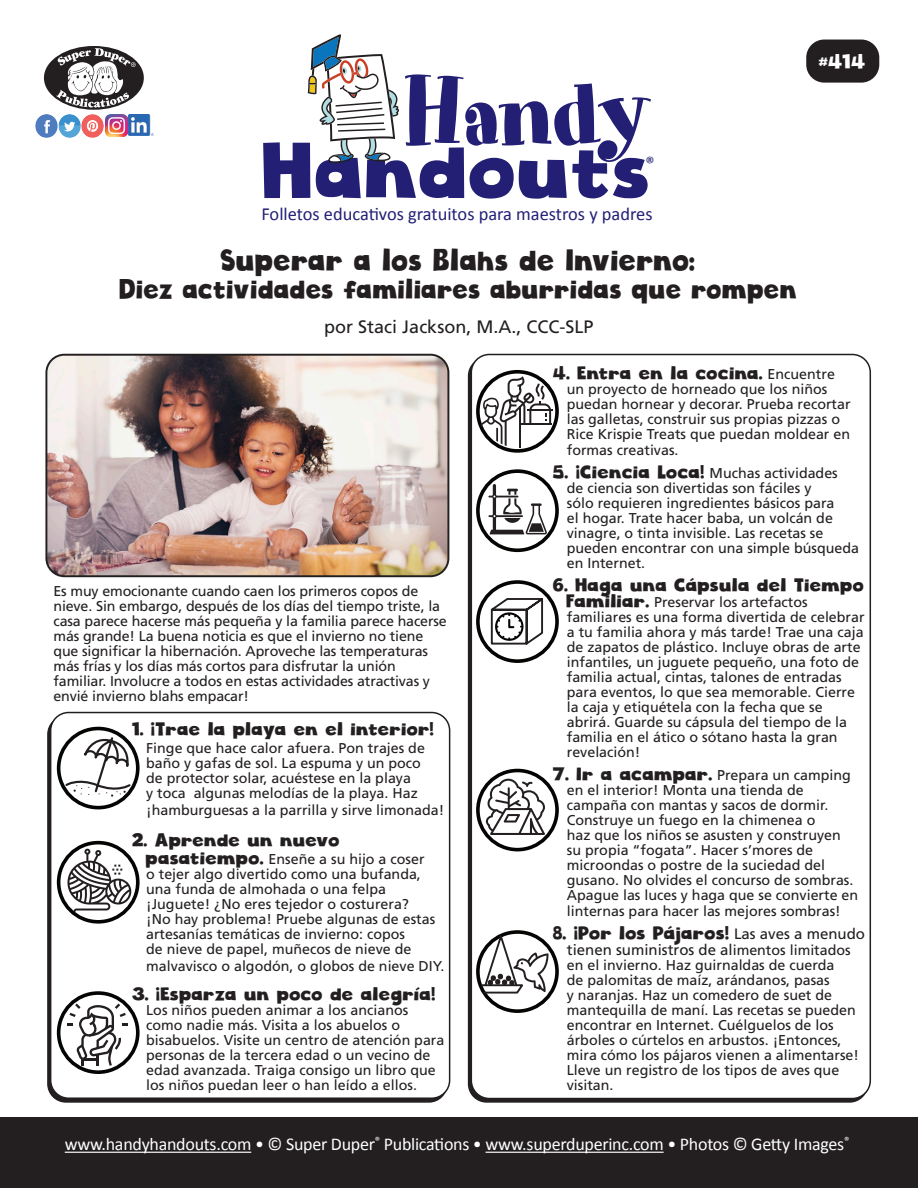
<style>
.page{position:relative;width:918px;height:1188px;background:#fff}
.page>*{position:absolute;margin:0;border:0;box-sizing:border-box;transform-origin:0 0}
.t1{font:93.75px "Art Department JNL";letter-spacing:-.03em;color:#231f75}
.t2{font:76.8px "Cloudy Witha Chanceof Love";color:#231f75}
.HH_Title{font:30px "Cloudy Witha Chanceof Love";color:#231f20;scale:.9 1}
.HH_Title-2{font:27px "Cloudy Witha Chanceof Love";color:#231f20;scale:.9 1}
.t3{font:19.5px "Cloudy Witha Chanceof Love";color:#fff}
.t4{font:18.45px "Calibri";color:#231f75}
.HH_TEXT{font:18px "Cloudy Witha Chanceof Love";color:#231f20}
.t5{font:18px "Calibri";letter-spacing:-.015em;color:#fff}
.HH_Author{font:18px "Frutiger";color:#231f20}
.t6{font:18px "Calibri";color:#231f75}
.HH_TEXT-2{font:15px "Frutiger";color:#231f20}
.HH_TEXT-3{font:14.25px/15px "Frutiger";color:#231f20}
.s1{font-family:"Cloudy Witha Chanceof Love";font-size:18px}
.s2{font-family:"Frutiger";font-size:14.25px}
.s3{font-family:"Frutiger";font-size:15px}
.s4{font-size:14.25px}
</style>
<div class="page">
<div style="left:50px;top:712px;width:400px;height:387px;border:2px solid #231f20;border-radius:18px"></div>
<div style="left:471px;top:354px;width:400px;height:745px;border:2px solid #231f20;border-radius:18px"></div>
<div style="left:806px;top:40px;width:73px;height:43px;background:#231f20;border-radius:18px"></div>
<div style="left:44px;top:46px;width:100px;height:64px;background:#231f20;border-radius:50%"></div>
<svg style="left:56px;top:48px;width:80px;height:60px"></svg>
<img style="left:36px;top:115px;width:68px;height:22px">
<img style="left:106px;top:115px;width:21px;height:21px">
<img style="left:129px;top:115px;width:24px;height:21px">
<div style="left:0;top:1118px;width:918px;height:70px;background:#231f20"></div>
<hr style="left:65px;top:1152px;width:186px;height:1px;background:#fff">
<hr style="left:486px;top:1152px;width:178px;height:1px;background:#fff">
<img style="left:48px;top:355px;width:400px;height:221px">
<div style="left:45px;top:354px;width:404px;height:223px;border:2px solid #231f20;border-radius:18px"></div>
<svg style="left:308px;top:34px;width:91px;height:129px"></svg>
<svg style="left:64px;top:736px;width:70px;height:61px"></svg>
<div style="left:57px;top:727px;width:83px;height:82px;border:4px solid #040503;border-radius:50%"></div>
<svg style="left:67px;top:849px;width:64px;height:64px"></svg>
<div style="left:57px;top:841px;width:83px;height:83px;border:4px solid #040503;border-radius:50%"></div>
<svg style="left:67px;top:1004px;width:61px;height:62px"></svg>
<div style="left:57px;top:991px;width:83px;height:83px;border:4px solid #040503;border-radius:50%"></div>
<hr style="left:519px;top:406px;width:2px;height:41px;background:#231f20">
<hr style="left:520px;top:423px;width:32px;height:2px;background:#231f20">
<hr style="left:527px;top:409px;width:26px;height:2px;background:#231f20">
<div style="left:476px;top:370px;width:83px;height:83px;border:4px solid #040503;border-radius:50%"></div>
<svg style="left:480px;top:376px;width:71px;height:70px"></svg>
<svg style="left:488px;top:484px;width:59px;height:50px"></svg>
<div style="left:476px;top:469px;width:83px;height:83px;border:4px solid #040503;border-radius:50%"></div>
<div style="left:476px;top:580px;width:83px;height:83px;border:4px solid #040503;border-radius:50%"></div>
<svg style="left:486px;top:595px;width:62px;height:52px"></svg>
<svg style="left:486px;top:779px;width:59px;height:56px"></svg>
<div style="left:476px;top:769px;width:83px;height:82px;border:4px solid #040503;border-radius:50%"></div>
<div style="left:476px;top:930px;width:83px;height:83px;border:4px solid #040503;border-radius:50%"></div>
<svg style="left:479px;top:930px;width:70px;height:65px"></svg>
<p class="t1" style="left:402px;top:57px;width:252px">Handy</p>
<p class="t2" style="left:264px;top:123px;width:391px">Handouts</p>
<p class="t6" style="left:646px;top:150px;width:11px">®</p>
<p class="t4" style="left:261px;top:201px;width:393px">Folletos educativos gratuitos para maestros y padres</p>
<p class="HH_Title" style="left:221px;top:241px;width:529px">Superar a los Blahs de Invierno:</p>
<p class="HH_Title-2" style="left:120px;top:272px;width:755px">Diez actividades familiares aburridas que rompen</p>
<p class="HH_Author" style="left:324px;top:316px;width:271px">por Staci Jackson, M.A., CCC-SLP</p>
<p class="t3" style="left:819px;top:49px;width:48px">#414</p>
<p class="HH_TEXT-3" style="left:53px;top:584px;width:395px">Es muy emocionante cuando caen los primeros copos de nieve. Sin embargo, después de los días del tiempo triste, la casa parece hacerse más pequeña y la familia parece hacerse más grande! La buena noticia es que el invierno no tiene que significar la hibernación. Aproveche las temperaturas más frías y los días más cortos para disfrutar la unión familiar. Involucre a todos en estas actividades atractivas y envié invierno blahs empacar!</p>
<p class="HH_TEXT" style="left:133px;top:718px;width:303px">1. ¡Trae la playa en el interior!</p>
<p class="HH_TEXT-3" style="left:146px;top:741px;width:280px">Finge que hace calor afuera. Pon trajes de baño y gafas de sol. La espuma y un poco de protector solar, acuéstese en la playa<br>y toca algunas melodías de la playa. Haz</p>
<p class="HH_TEXT-3" style="left:146px;top:802px;width:300px">¡hamburguesas a la parrilla y sirve limonada!</p>
<p class="HH_TEXT" style="left:133px;top:829px;width:209px">2. Aprende un nuevo</p>
<p class="HH_TEXT-3" style="left:146px;top:852px;width:291px"><span class="s1">pasatiempo.</span> Enseñe a su hijo a coser o tejer algo divertido como una bufanda, una funda de almohada o una felpa ¡Juguete! ¿No eres tejedor o costurera? ¡No hay problema! Pruebe algunas de estas artesanías temáticas de invierno: copos<br>de nieve de papel, muñecos de nieve de</p>
<p class="HH_TEXT-3" style="left:146px;top:958px;width:300px">malvavisco o algodón, o globos de nieve DIY.</p>
<p class="HH_TEXT" style="left:133px;top:983px;width:305px">3. ¡Esparza un poco de alegría!</p>
<p class="HH_TEXT-3" style="left:146px;top:1003px;width:300px">Los niños pueden animar a los ancianos como nadie más. Visita a los abuelos o bisabuelos. Visite un centro de atención para personas de la tercera edad o un vecino de edad avanzada. Traiga consigo un libro que los niños puedan leer o han leído a ellos.</p>
<p class="HH_TEXT" style="left:553px;top:362px;width:283px">4. Entra en la cocina. <span class="s2">Encuentre</span></p>
<p class="HH_TEXT-3" style="left:567px;top:381px;width:285px">un proyecto de horneado que los niños puedan hornear y decorar. Prueba recortar las galletas, construir sus propias pizzas o Rice Krispie Treats que puedan moldear en formas creativas.</p>
<p class="HH_TEXT-3" style="left:567px;top:465px;width:294px;text-indent:-14px"><span class="s1">5. ¡Ciencia Loca!</span> Muchas actividades<br>de ciencia son divertidas son fáciles y<br>sólo requieren ingredientes básicos para<br>el hogar. Trate hacer baba, un volcán de vinagre, o tinta invisible. Las recetas se pueden encontrar con una simple búsqueda en Internet.</p>
<p class="HH_TEXT" style="left:553px;top:574px;width:313px">6. Haga una Cápsula del Tiempo</p>
<p class="HH_TEXT-3" style="left:567px;top:595px;width:299px"><span class="s1">Familiar.</span> Preservar los artefactos familiares es una forma divertida de celebrar a tu familia ahora y más tarde! Trae una caja de zapatos de plástico. Incluye obras de arte infantiles, un juguete pequeño, una foto de familia actual, cintas, talones de entradas para eventos, lo que sea memorable. Cierre la caja y etiquétela con la fecha que se abrirá. Guarde su cápsula del tiempo de la familia en el ático o sótano hasta la gran revelación!</p>
<p class="HH_TEXT-3" style="left:567px;top:767px;width:293px;text-indent:-14px"><span class="s1">7. Ir a acampar.</span> Prepara un camping en el interior! Monta una tienda de campaña con mantas y sacos de dormir.<br>Construye un fuego en la chimenea o<br>haz que los niños se asusten y construyen su propia “fogata”. Hacer s’mores de microondas o postre de la suciedad del gusano. No olvides el concurso de sombras.<br>Apague las luces y haga que se convierte en linternas para hacer las mejores sombras!</p>
<p class="HH_TEXT" style="left:553px;top:922px;width:313px">8. ¡Por los Pájaros! <span class="s3">Las aves a menudo</span></p>
<p class="HH_TEXT-2" style="left:567px;top:941px;width:285px">tienen suministros de al<span class="s4">imentos limitados</span></p>
<p class="HH_TEXT-3" style="left:567px;top:958px;width:294px">en el invierno. Haz guirnaldas de cuerda<br>de palomitas de maíz, arándanos, pasas<br>y naranjas. Haz un comedero de suet de mantequilla de maní. Las recetas se pueden encontrar en Internet. Cuélguelos de los árboles o cúrtelos en arbustos. ¡Entonces, mira cómo los pájaros vienen a alimentarse!<br>Lleve un registro de los tipos de aves que visitan.</p>
<p class="t5" style="left:65px;top:1132px;width:786px">www.handyhandouts.com • © Super Duper<sup>®</sup> Publications • www.superduperinc.com • Photos © Getty Images<sup>®</sup></p>
</div>
